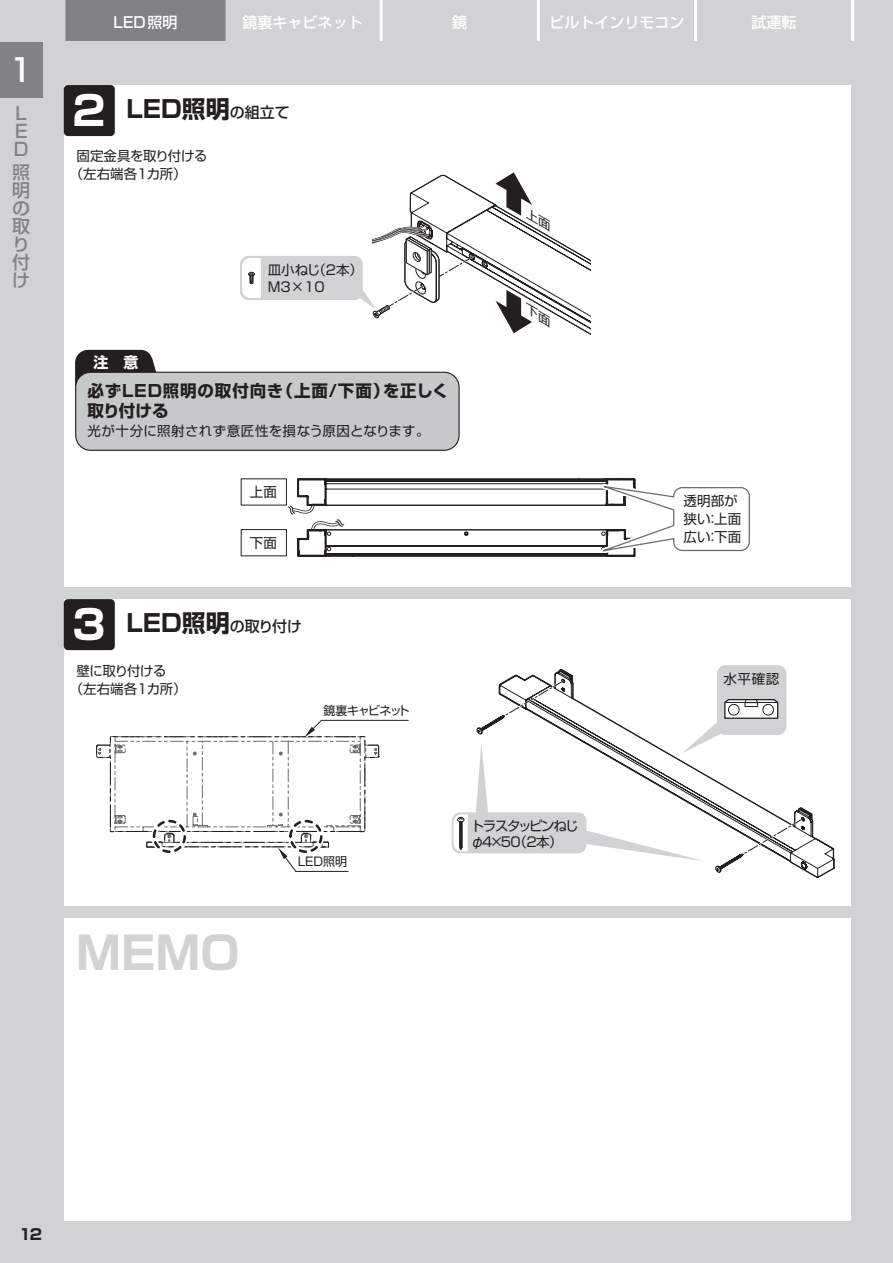
<style>
.page{position:relative;width:893px;height:1263px;background:#d1d2d4}
.page>*{position:absolute;margin:0;border:0;box-sizing:border-box;transform-origin:0 0}
.t1{font:700 45px "Shin Go Pro";color:#d1d2d4}
.t2{font:500 31.5px "Shin Go Pro";color:#fff}
.t3{font:700 24px "Shin Go Pro";color:#231f20}
.t4{font:500 18px/18px "Shin Go Pro";color:#808285;text-align:justify}
.t5{font:700 16.5px/19.5px "Shin Go Pro";letter-spacing:.05em;color:#231f20}
.t6{font:500 15px "Shin Go Pro";color:#fff}
.t7{font:700 15px "Shin Go Pro";color:#fff}
.t8{font:700 15px "Shin Go Pro";color:#231f20}
.t9{font:13.5px/18px "Shin Go Pro";color:#231f20}
.t10{font:13.5px "Shin Go Pro";letter-spacing:.02em;color:#231f20}
.t11{font:13.5px/18px "Shin Go Pro";letter-spacing:-.03em;color:#231f20}
.t12{font:13.5px/16.2px "Shin Go Pro";letter-spacing:-.11em;color:#231f20}
.t13{font:13.5px/18px "Shin Go Pro";letter-spacing:-.04em;color:#231f20}
.t14{font:12px "Shin Go Pro";letter-spacing:-.115em;color:#231f20}
.t15{font:12px "Shin Go Pro";letter-spacing:-.01em;color:#231f20}
.s1{font-size:40.5px;color:#fff}
.s2{font-weight:500;font-size:15px}
</style>
<div class="page">
<div style="left:64px;top:85px;width:786px;height:501px;background:#fff"></div>
<div style="left:64px;top:599px;width:786px;height:306px;background:#fff"></div>
<div style="left:64px;top:918px;width:786px;height:302px;background:#fff"></div>
<svg style="left:499px;top:669px;width:337px;height:209px"></svg>
<div style="left:64px;top:85px;width:51px;height:51px;background:#231f20;border-radius:4px"></div>
<div style="left:64px;top:599px;width:51px;height:51px;background:#231f20;border-radius:4px"></div>
<div style="left:240px;top:256px;width:123px;height:44px;background:#d1d2d4;border-radius:9px"></div>
<svg style="left:242px;top:258px;width:19px;height:40px"></svg>
<svg style="left:75px;top:349px;width:86px;height:34px;background:#444041"></svg>
<div style="left:76px;top:372px;width:383px;height:78px;background:#c7c8ca;border-radius:15px"></div>
<div style="left:75px;top:372px;width:385px;height:79px;border:1px solid #231f20;border-radius:15px"></div>
<svg style="left:240px;top:478px;width:510px;height:79px"></svg>
<svg style="left:571px;top:817px;width:232px;height:61px"></svg>
<div style="left:452px;top:812px;width:134px;height:41px;background:#d1d2d4;border-radius:9px"></div>
<svg style="left:453px;top:679px;width:112px;height:172px"></svg>
<div style="left:717px;top:665px;width:69px;height:70px;background:#d1d2d4;border-radius:9px"></div>
<svg style="left:654px;top:698px;width:125px;height:74px"></svg>
<hr style="left:321px;top:720px;width:87px;height:1px;background:#231f20">
<svg style="left:96px;top:719px;width:290px;height:153px"></svg>
<div style="left:67px;top:0;width:157px;height:41px;background:#808285"></div>
<hr style="left:537px;top:0;width:3px;height:41px;background:#fff">
<hr style="left:694px;top:0;width:3px;height:41px;background:#fff">
<hr style="left:851px;top:0;width:3px;height:41px;background:#fff">
<hr style="left:380px;top:0;width:3px;height:41px;background:#fff">
<hr style="left:223px;top:0;width:3px;height:41px;background:#808285">
<hr style="left:65px;top:0;width:3px;height:41px;background:#808285">
<div style="left:0;top:43px;width:43px;height:55px;background:#808285"></div>
<svg style="left:356px;top:172px;width:235px;height:163px"></svg>
<h2 class="t2" style="left:9px;top:44px;width:25px">1</h2>
<h3 class="t4" style="left:14px;top:102px;width:15px">L E D</h3>
<h3 class="t4" style="left:12px;top:161px;width:19px;text-align:left">照明の取り付け</h3>
<p class="t6" style="left:114px;top:10px;width:65px">LED照明</p>
<p class="t6" style="left:243px;top:10px;width:121px">鏡裏キャビネット</p>
<p class="t6" style="left:452px;top:10px;width:16px">鏡</p>
<p class="t6" style="left:549px;top:10px;width:136px">ビルトインリモコン</p>
<p class="t6" style="left:751px;top:10px;width:46px">試運転</p>
<h3 class="t3" style="left:73px;top:89px;width:219px"><span class="s1">2</span> LED照明<span class="s2">の組立て</span></h3>
<p class="t11" style="left:70px;top:146px;width:139px;text-indent:7px">固定金具を取り付ける（左右端各１カ所）</p>
<p class="t9" style="left:268px;top:260px;width:97px;line-height:16.5px">皿小ねじ（２本）<br>M3×10</p>
<p class="t7" style="left:93px;top:350px;width:47px">注　意</p>
<p class="t5" style="left:87px;top:380px;width:363px">必ずLED照明の取付向き（上面/下面）を正しく取り付ける</p>
<p class="t10" style="left:87px;top:420px;width:344px">光が十分に照射されず意匠性を損なう原因となります。</p>
<p class="t9" style="left:250px;top:482px;width:28px">上面</p>
<p class="t9" style="left:250px;top:532px;width:28px">下面</p>
<h3 class="t3" style="left:73px;top:603px;width:231px"><span class="s1">3</span> LED照明<span class="s2">の取り付け</span></h3>
<p class="t13" style="left:70px;top:660px;width:118px;text-indent:7px">壁に取り付ける<br>（左右端各１カ所）</p>
<p class="t14" style="left:323px;top:701px;width:88px">鏡裏キャビネット</p>
<h1 class="t1" style="left:76px;top:917px;width:165px">MEMO</h1>
<p class="t15" style="left:298px;top:852px;width:51px">LED照明</p>
<p class="t12" style="left:471px;top:816px;width:109px">トラスタッピンねじφ4×50（2本）</p>
<p class="t9" style="left:684px;top:490px;width:59px">透明部が狭い：上面広い：下面</p>
<p class="t9" style="left:724px;top:668px;width:57px">水平確認</p>
<p class="t8" style="left:19px;top:1222px;width:24px">12</p>
</div>
